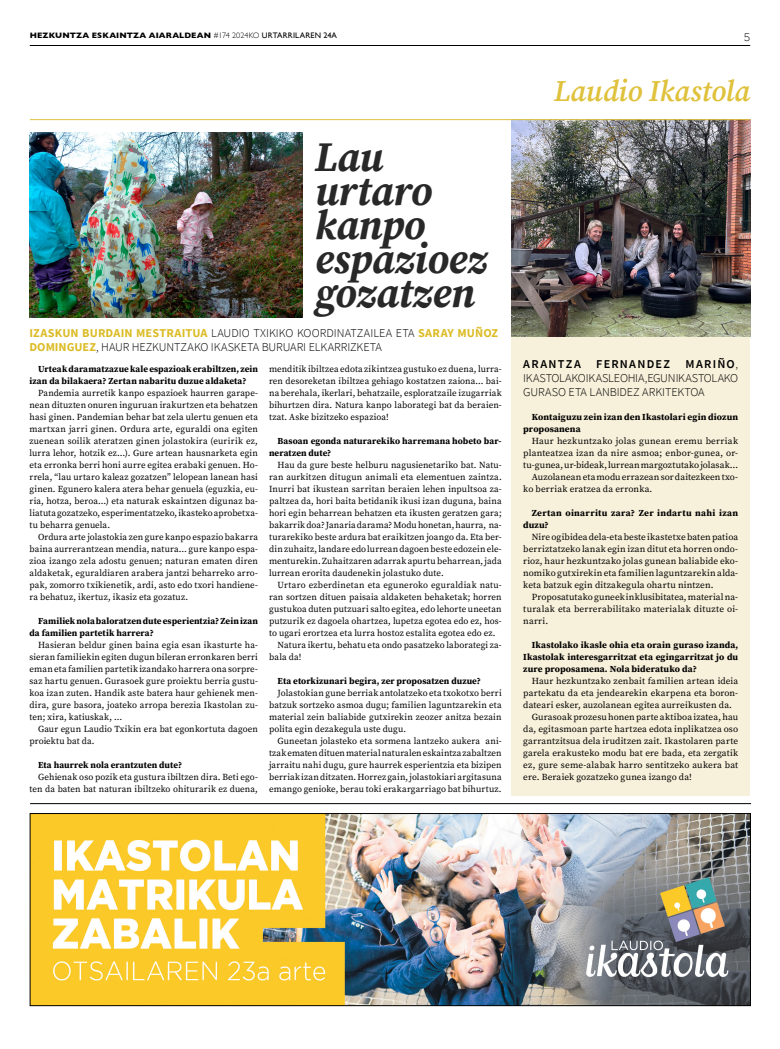
<style>
.page{position:relative;width:780px;height:1049px;background:#fff}
.page>*{position:absolute;margin:0;border:0;box-sizing:border-box;transform-origin:0 0}
.t1{font:italic 700 42px/34px "Source Serif Pro";letter-spacing:-.01em;color:#292829;scale:.96 1}
.t2{font:italic 600 30px "Source Serif Pro";letter-spacing:-.005em;color:#dfc13c}
.t3{font:300 12px/14px "Source Sans Pro";letter-spacing:-.01em;color:#000}
.t4{font:600 12px "Source Sans Pro";letter-spacing:.105em;color:#000}
.t5{font:300 11px "Gotham";color:#000}
.t6{font:9.2px/12px "Source Serif Pro";letter-spacing:.015em;color:#000;text-align:justify}
.t7{font:700 9.2px/12px "Source Serif Pro";letter-spacing:.01em;color:#000}
.t8{font:700 9.2px/12px "Source Serif Pro";letter-spacing:.035em;color:#000}
.t9{font:700 8px "Gill Sans";letter-spacing:.015em;color:#000}
.s1{font-weight:300}
.s2{font-weight:400}
.s3{font-weight:700;color:#dcbc26}
.s4{font-weight:600}
</style>
<div class="page">
<hr style="left:30px;top:45px;width:720px;height:1px;background:#000">
<div style="left:511px;top:119px;width:239px;height:676px;background:#f7f0da"></div>
<img style="left:511px;top:120px;width:239px;height:216px">
<img style="left:32px;top:815px;width:716px;height:189px">
<div style="left:30px;top:813px;width:720px;height:193px;border:1px solid #000"></div>
<hr style="left:30px;top:803px;width:721px;height:1px;background:#000">
<hr style="left:30px;top:119px;width:720px;height:1px;background:#dfc13c">
<img style="left:30px;top:132px;width:272px;height:185px">
<p class="t9" style="left:30px;top:29px;width:309px">HEZKUNTZA ESKAINTZA AIARALDEAN <span class="s1">#174 2024KO</span> <span class="s2">URTARRILAREN 24A</span></p>
<p class="t5" style="left:743px;top:31px;width:8px">5</p>
<h1 class="t1" style="left:315px;top:139px;width:181px">Lau urtaro kanpo espazioez gozatzen</h1>
<h3 class="t3" style="left:30px;top:326px;width:470px"><span class="s3">IZASKUN BURDAIN MESTRAITUA</span> LAUDIO TXIKIKO KOORDINATZAILEA ETA <span class="s3">SARAY MUÑOZ<br>DOMINGUEZ</span>, HAUR HEZKUNTZAKO IKASKETA BURUARI ELKARRIZKETA</h3>
<p class="t7" style="left:30px;top:363px;width:230px;text-indent:9px">Urteak daramatzazue kale espazioak erabiltzen, zein izan da bilakaera? Zertan nabaritu duzue aldaketa?</p>
<p class="t6" style="left:30px;top:387px;width:230px;text-indent:9px">Pandemia aurretik kanpo espazioek haurren garape&shy;nean dituzten onuren inguruan irakurtzen eta behatzen hasi ginen. Pandemian behar bat zela ulertu genuen eta martxan jarri ginen. Ordura arte, eguraldi ona egiten zuenean soilik ateratzen ginen jolastokira (euririk ez, lurra lehor, hotzik ez…). Gure artean hausnarketa egin eta erronka berri honi aurre egitea erabaki genuen. Ho&shy;rrela, “lau urtaro kaleaz gozatzen” lelopean lanean hasi ginen. Egunero kalera atera behar genuela (eguzkia, eu&shy;ria, hotza, beroa…) eta naturak eskaintzen digunaz ba&shy;liatuta gozatzeko, esperimentatzeko, ikasteko aprobetxa&shy;tu beharra genuela.</p>
<p class="t6" style="left:30px;top:531px;width:230px;text-indent:9px">Ordura arte jolastokia zen gure kanpo espazio bakarra baina aurrerantzean mendia, natura… gure kanpo espa&shy;zioa izango zela adostu genuen; naturan ematen diren aldaketak, eguraldiaren arabera jantzi beharreko arro&shy;pak, zomorro txikienetik, ardi, asto edo txori handiene&shy;ra behatuz, ikertuz, ikasiz eta gozatuz.</p>
<p class="t7" style="left:30px;top:615px;width:230px;text-indent:9px">Familiek nola baloratzen dute esperientzia? Zein izan da familien partetik harrera?</p>
<p class="t6" style="left:30px;top:639px;width:230px;text-indent:9px">Hasieran beldur ginen baina egia esan ikasturte ha&shy;sieran familiekin egiten dugun bileran erronkaren berri eman eta familien partetik izandako harrera ona sorpre&shy;saz hartu genuen. Gurasoek gure proiektu berria gustu&shy;koa izan zuten. Handik aste batera haur gehienek men&shy;dira, gure basora, joateko arropa berezia Ikastolan zu&shy;ten; xira, katiuskak, …</p>
<p class="t6" style="left:30px;top:723px;width:230px;text-indent:9px">Gaur egun Laudio Txikin era bat egonkortuta dagoen proiektu bat da.</p>
<p class="t7" style="left:38px;top:759px;width:145px">Eta haurrek nola erantzuten dute?</p>
<p class="t6" style="left:30px;top:771px;width:230px;text-align:right">Gehienak oso pozik eta gustura ibiltzen dira. Beti ego&shy;ten da baten bat naturan ibiltzeko ohiturarik ez duena,</p>
<p class="t6" style="left:269px;top:363px;width:234px">menditik ibiltzea edota zikintzea gustuko ez duena, lurra&shy;ren desoreketan ibiltzea gehiago kostatzen zaiona... bai&shy;na berehala, ikerlari, behatzaile, esploratzaile izugarriak bihurtzen dira. Natura kanpo laborategi bat da beraien&shy;tzat. Aske bizitzeko espazioa!</p>
<p class="t7" style="left:269px;top:435px;width:234px;text-indent:9px">Basoan egonda naturarekiko harremana hobeto bar&shy;neratzen dute?</p>
<p class="t6" style="left:269px;top:459px;width:234px;text-indent:9px">Hau da gure beste helburu nagusienetariko bat. Natu&shy;ran aurkitzen ditugun animali eta elementuen zaintza.<br>Inurri bat ikustean sarritan beraien lehen inpultsoa za&shy;paltzea da, hori baita betidanik ikusi izan duguna, baina hori egin beharrean behatzen eta ikusten geratzen gara; bakarrik doa? Janaria darama? Modu honetan, haurra, na&shy;turarekiko beste ardura bat eraikitzen joango da. Eta ber&shy;din zuhaitz, landare edo lurrean dagoen beste edozein ele&shy;menturekin. Zuhaitzaren adarrak apurtu beharrean, jada lurrean erorita daudenekin jolastuko dute.</p>
<p class="t6" style="left:277px;top:579px;width:225px">Urtaro ezberdinetan eta eguneroko eguraldiak natu-</p>
<p class="t6" style="left:269px;top:591px;width:234px">ran sortzen dituen paisaia aldaketen behaketak; horren</p>
<p class="t6" style="left:269px;top:603px;width:234px">gustukoa duten putzuari salto egitea, edo lehorte uneetan</p>
<p class="t6" style="left:269px;top:615px;width:234px">putzurik ez dagoela ohartzea, lupetza egotea edo ez, hos-</p>
<p class="t6" style="left:269px;top:627px;width:228px">to ugari erortzea eta lurra hostoz estalita egotea edo ez.</p>
<p class="t6" style="left:277px;top:639px;width:225px">Natura ikertu, behatu eta ondo pasatzeko laborategi za-</p>
<p class="t6" style="left:269px;top:651px;width:34px">bala da!</p>
<p class="t7" style="left:277px;top:675px;width:205px">Eta etorkizunari begira, zer proposatzen duzue?</p>
<p class="t6" style="left:269px;top:687px;width:234px;text-indent:9px">Jolastokian gune berriak antolatzeko eta txokotxo berri batzuk sortzeko asmoa dugu; familien laguntzarekin eta material zein baliabide gutxirekin zeozer anitza bezain polita egin dezakegula uste dugu.</p>
<p class="t6" style="left:269px;top:735px;width:234px;text-indent:9px">Guneetan jolasteko eta sormena lantzeko aukera ani&shy;tzak ematen dituen material naturalen eskaintza zabaltzen jarraitu nahi dugu, gure haurrek esperientzia eta bizipen berriak izan ditzaten. Horrez gain, jolastokiari argitasuna emango genioke, berau toki erakargarriago bat bihurtuz.</p>
<h2 class="t2" style="left:554px;top:71px;width:198px">Laudio Ikastola</h2>
<h3 class="t3" style="left:523px;top:357px;width:216px;text-align:justify;text-indent:162px"><span class="s4">MARIÑO</span>, IKASTOLAKO IKASLE OHIA, EGUN IKASTOLAKO GURASO ETA LANBIDEZ ARKITEKTOA</h3>
<p class="t7" style="left:523px;top:411px;width:216px;text-indent:9px">Kontaiguzu zein izan den Ikastolari egin diozun proposanena</p>
<p class="t6" style="left:531px;top:435px;width:208px">Haur hezkuntzako jolas gunean eremu berriak</p>
<p class="t6" style="left:523px;top:447px;width:216px">planteatzea izan da nire asmoa; enbor-gunea, or-</p>
<p class="t6" style="left:523px;top:459px;width:216px">tu-gunea, ur-bideak, lurrean margoztutako jolasak…</p>
<p class="t6" style="left:531px;top:471px;width:208px">Auzolanean eta modu errazean sor daitezkeen txo-</p>
<p class="t6" style="left:523px;top:483px;width:131px">ko berriak eratzea da erronka.</p>
<p class="t8" style="left:523px;top:507px;width:216px;text-indent:9px">Zertan oinarritu zara? Zer indartu nahi izan duzu?</p>
<p class="t6" style="left:523px;top:531px;width:216px;text-indent:9px">Nire ogibidea dela-eta beste ikastetxe baten patioa berriztatzeko lanak egin izan ditut eta horren ondo&shy;rioz, haur hezkuntzako jolas gunean baliabide eko&shy;nomiko gutxirekin eta familien laguntzarekin alda&shy;keta batzuk egin ditzakegula ohartu nintzen.</p>
<p class="t6" style="left:523px;top:591px;width:216px;text-indent:9px">Proposatutako guneek inklusibitatea, material na&shy;turalak eta berrerabilitako materialak dituzte oi&shy;narri.</p>
<p class="t7" style="left:523px;top:639px;width:216px;text-align:justify;text-indent:9px">Ikastolako ikasle ohia eta orain guraso izanda, Ikastolak interesgarritzat eta egingarritzat jo du zure proposamena. Nola bideratuko da?</p>
<p class="t6" style="left:531px;top:675px;width:208px">Haur hezkuntzako zenbait familien artean ideia</p>
<p class="t6" style="left:523px;top:687px;width:216px">partekatu da eta jendearekin ekarpena eta boron-</p>
<p class="t6" style="left:523px;top:699px;width:210px">dateari esker, auzolanean egitea aurreikusten da.</p>
<p class="t6" style="left:531px;top:711px;width:208px">Gurasoak prozesu honen parte aktiboa izatea, hau</p>
<p class="t6" style="left:523px;top:723px;width:216px">da, egitasmoan parte hartzea edota inplikatzea oso</p>
<p class="t6" style="left:523px;top:735px;width:216px">garrantzitsua dela iruditzen zait. Ikastolaren parte</p>
<p class="t6" style="left:523px;top:747px;width:216px">garela erakusteko modu bat ere bada, eta zergatik</p>
<p class="t6" style="left:523px;top:759px;width:216px">ez, gure seme-alabak harro sentitzeko aukera bat</p>
<p class="t6" style="left:523px;top:771px;width:170px">ere. Beraiek gozatzeko gunea izango da!</p>
<h3 class="t4" style="left:523px;top:356px;width:59px">ARANTZA</h3>
<h3 class="t4" style="left:596px;top:356px;width:75px">FERNANDEZ</h3>
</div>
